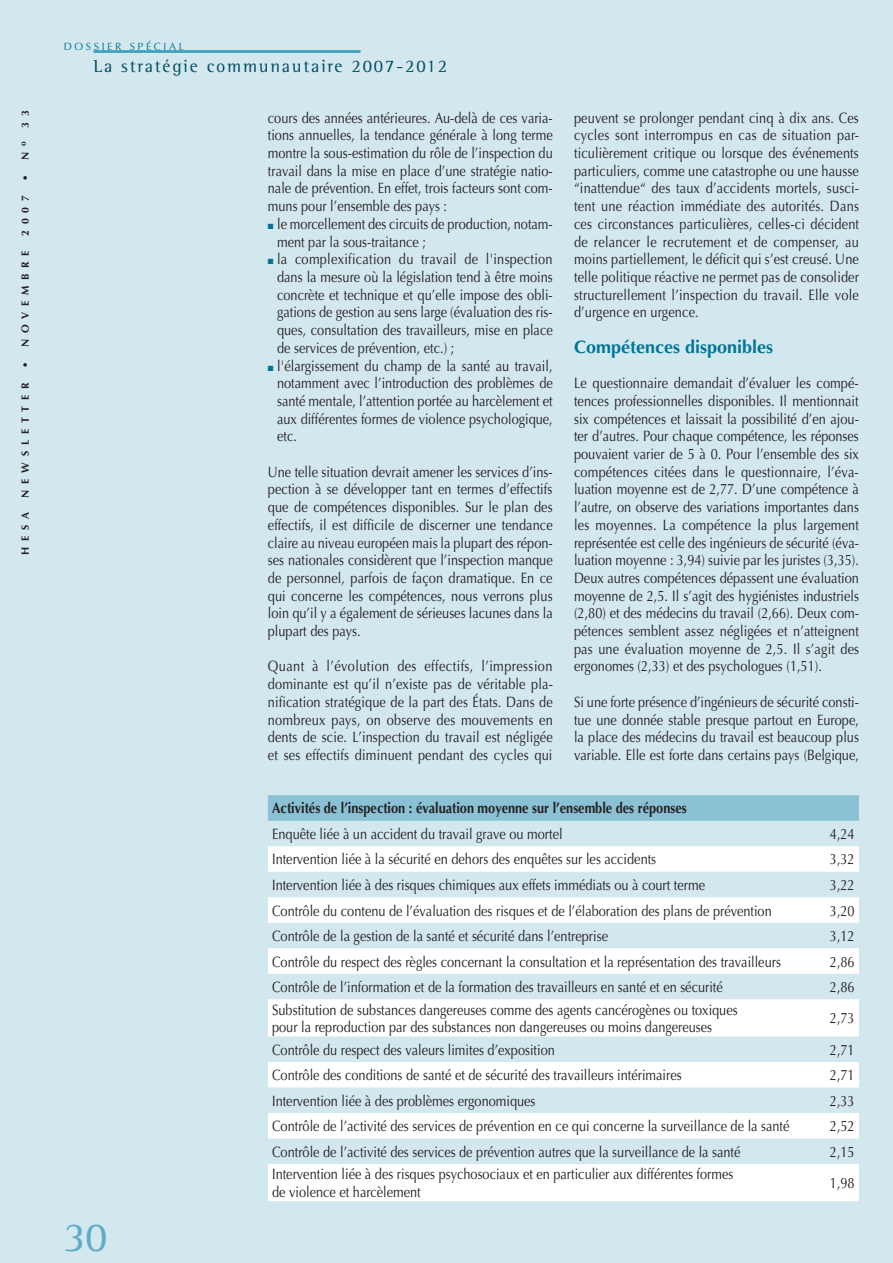
<style>
.page{position:relative;width:893px;height:1263px;background:#d3e7ef}
.page>*{position:absolute;margin:0;border:0;box-sizing:border-box;transform-origin:0 0}
.t1{font:42px "Rotis Semi Serif";color:#5cacc7}
.t2{font:18px "Rotis Semi Serif";letter-spacing:.1em;color:#004c63}
.t3{font:700 18px "Optima";color:#007598}
.t4{font:15px/17.7px "Optima";color:#231f20;text-align:justify;scale:.85 1}
.t5{font:700 15px "Optima";color:#231f20;scale:.85 1}
.t6{font:700 10.5px "Optima";letter-spacing:.55em;color:#231f20}
.t7{font:10.5px "Optima";color:#007598}
.s1{color:#007598}
</style>
<div class="page">
<hr style="left:94px;top:50px;width:267px;height:3px;background:#39a0bd">
<svg style="left:268px;top:795px;width:591px;height:26px;background:#8cc1d5"></svg>
<svg style="left:268px;top:846px;width:591px;height:355px;fill:#fff"></svg>
<p class="t6" style="left:19px;top:128px;width:19px;rotate:-90deg">3 3</p>
<p class="t6" style="left:19px;top:181px;width:41px;rotate:-90deg">• N <sup>o</sup></p>
<p class="t6" style="left:19px;top:236px;width:42px;rotate:-90deg">2007</p>
<p class="t6" style="left:19px;top:368px;width:119px;rotate:-90deg">• Novembr e</p>
<p class="t6" style="left:19px;top:498px;width:116px;rotate:-90deg">NE WS LE TTE R</p>
<p class="t6" style="left:19px;top:555px;width:44px;rotate:-90deg">hesa</p>
<p class="t7" style="left:64px;top:41px;width:20px">Dossier</p>
<p class="t7" style="left:130px;top:41px;width:9px">spécial</p>
<p class="t2" style="left:94px;top:56px;width:355px">La stratégie communautaire 2007-2012</p>
<p class="t4" style="left:268px;top:109px;width:337px">cours des années antérieures. Au-delà de ces varia&shy;tions annuelles, la tendance générale à long terme montre la sous-estimation du rôle de l’inspection du travail dans la mise en place d’une stratégie natio&shy;nale de prévention. En effet, trois facteurs sont com&shy;muns pour l’ensemble des pays :</p>
<p class="t4" style="left:277px;top:215px;width:326px;text-indent:-9px"><span class="s1">■</span> le morcellement des circuits de production, notam&shy;ment par la sous-traitance ;</p>
<p class="t4" style="left:277px;top:251px;width:326px;text-indent:-9px"><span class="s1">■</span> la complexification du travail de l'inspection dans la mesure où la législation tend à être moins concrète et technique et qu’elle impose des obli&shy;gations de gestion au sens large (évaluation des ris&shy;ques, consultation des travailleurs, mise en place de services de prévention, etc.) ;</p>
<p class="t4" style="left:277px;top:357px;width:326px;text-indent:-9px"><span class="s1">■</span> l'élargissement du champ de la santé au travail, notamment avec l’introduction des problèmes de santé mentale, l’attention portée au harcèlement et aux différentes formes de violence psychologique, etc.</p>
<p class="t4" style="left:268px;top:463px;width:337px">Une telle situation devrait amener les services d’ins&shy;pection à se développer tant en termes d’effectifs que de compétences disponibles. Sur le plan des effectifs, il est difficile de discerner une tendance claire au niveau européen mais la plupart des répon&shy;ses nationales considèrent que l’inspection manque de personnel, parfois de façon dramatique. En ce qui concerne les compétences, nous verrons plus loin qu’il y a également de sérieuses lacunes dans la plupart des pays.</p>
<p class="t4" style="left:268px;top:658px;width:337px">Quant à l’évolution des effectifs, l’impression dominante est qu’il n’existe pas de véritable pla&shy;nification stratégique de la part des États. Dans de nombreux pays, on observe des mouvements en dents de scie. L’inspection du travail est négligée et ses effectifs diminuent pendant des cycles qui</p>
<p class="t4" style="left:574px;top:109px;width:337px">peuvent se prolonger pendant cinq à dix ans. Ces cycles sont interrompus en cas de situation par&shy;ticulièrement critique ou lorsque des événements particuliers, comme une catastrophe ou une hausse “inattendue“ des taux d’accidents mortels, susci&shy;tent une réaction immédiate des autorités. Dans ces circonstances particulières, celles-ci décident de relancer le recrutement et de compenser, au moins partiellement, le déficit qui s’est creusé. Une telle politique réactive ne permet pas de consolider structurellement l’inspection du travail. Elle vole d’urgence en urgence.</p>
<p class="t3" style="left:574px;top:336px;width:201px">Compétences disponibles</p>
<p class="t4" style="left:574px;top:374px;width:337px">Le questionnaire demandait d’évaluer les compé&shy;tences professionnelles disponibles. Il mentionnait six compétences et laissait la possibilité d’en ajou&shy;ter d’autres. Pour chaque compétence, les réponses pouvaient varier de 5 à 0. Pour l’ensemble des six compétences citées dans le questionnaire, l’éva&shy;luation moyenne est de 2,77. D’une compétence à l’autre, on observe des variations importantes dans les moyennes. La compétence la plus largement représentée est celle des ingénieurs de sécurité (éva&shy;luation moyenne : 3,94) suivie par les juristes (3,35).<br>Deux autres compétences dépassent une évaluation moyenne de 2,5. Il s’agit des hygiénistes industriels (2,80) et des médecins du travail (2,66). Deux com&shy;pétences semblent assez négligées et n’atteignent pas une évaluation moyenne de 2,5. Il s’agit des ergonomes (2,33) et des psychologues (1,51).</p>
<p class="t4" style="left:574px;top:693px;width:337px">Si une forte présence d’ingénieurs de sécurité consti&shy;tue une donnée stable presque partout en Europe, la place des médecins du travail est beaucoup plus variable. Elle est forte dans certains pays (Belgique,</p>
<p class="t5" style="left:272px;top:800px;width:489px">Activités de l’inspection : évaluation moyenne sur l’ensemble des réponses</p>
<p class="t4" style="left:272px;top:825px;width:343px">Enquête liée à un accident du travail grave ou mortel</p>
<p class="t4" style="left:830px;top:825px;width:31px">4,24</p>
<p class="t4" style="left:272px;top:851px;width:453px">Intervention liée à la sécurité en dehors des enquêtes sur les accidents</p>
<p class="t4" style="left:830px;top:851px;width:31px">3,32</p>
<p class="t4" style="left:272px;top:876px;width:511px">Intervention liée à des risques chimiques aux effets immédiats ou à court terme</p>
<p class="t4" style="left:830px;top:876px;width:31px">3,22</p>
<p class="t4" style="left:272px;top:902px;width:589px">Contrôle du contenu de l’évaluation des risques et de l’élaboration des plans de prévention</p>
<p class="t4" style="left:830px;top:902px;width:31px">3,20</p>
<p class="t4" style="left:272px;top:927px;width:397px">Contrôle de la gestion de la santé et sécurité dans l’entreprise</p>
<p class="t4" style="left:830px;top:927px;width:31px">3,12</p>
<p class="t4" style="left:272px;top:953px;width:600px">Contrôle du respect des règles concernant la consultation et la représentation des travailleurs</p>
<p class="t4" style="left:830px;top:953px;width:31px">2,86</p>
<p class="t4" style="left:272px;top:978px;width:532px">Contrôle de l’information et de la formation des travailleurs en santé et en sécurité</p>
<p class="t4" style="left:830px;top:978px;width:31px">2,86</p>
<p class="t4" style="left:272px;top:1001px;width:549px">Substitution de substances dangereuses comme des agents cancérogènes ou toxiques pour la reproduction par des substances non dangereuses ou moins dangereuses</p>
<p class="t4" style="left:830px;top:1010px;width:31px">2,73</p>
<p class="t4" style="left:272px;top:1041px;width:334px">Contrôle du respect des valeurs limites d’exposition</p>
<p class="t4" style="left:830px;top:1041px;width:31px">2,71</p>
<p class="t4" style="left:272px;top:1066px;width:483px">Contrôle des conditions de santé et de sécurité des travailleurs intérimaires</p>
<p class="t4" style="left:830px;top:1066px;width:31px">2,71</p>
<p class="t4" style="left:272px;top:1092px;width:311px">Intervention liée à des problèmes ergonomiques</p>
<p class="t4" style="left:830px;top:1092px;width:31px">2,33</p>
<p class="t4" style="left:272px;top:1117px;width:610px">Contrôle de l’activité des services de prévention en ce qui concerne la surveillance de la santé</p>
<p class="t4" style="left:830px;top:1117px;width:31px">2,52</p>
<p class="t4" style="left:272px;top:1143px;width:553px">Contrôle de l’activité des services de prévention autres que la surveillance de la santé</p>
<p class="t4" style="left:830px;top:1143px;width:31px">2,15</p>
<p class="t4" style="left:272px;top:1165px;width:544px">Intervention liée à des risques psychosociaux et en particulier aux différentes formes de violence et harcèlement</p>
<p class="t4" style="left:830px;top:1174px;width:31px">1,98</p>
<h1 class="t1" style="left:64px;top:1212px;width:45px">30</h1>
</div>
